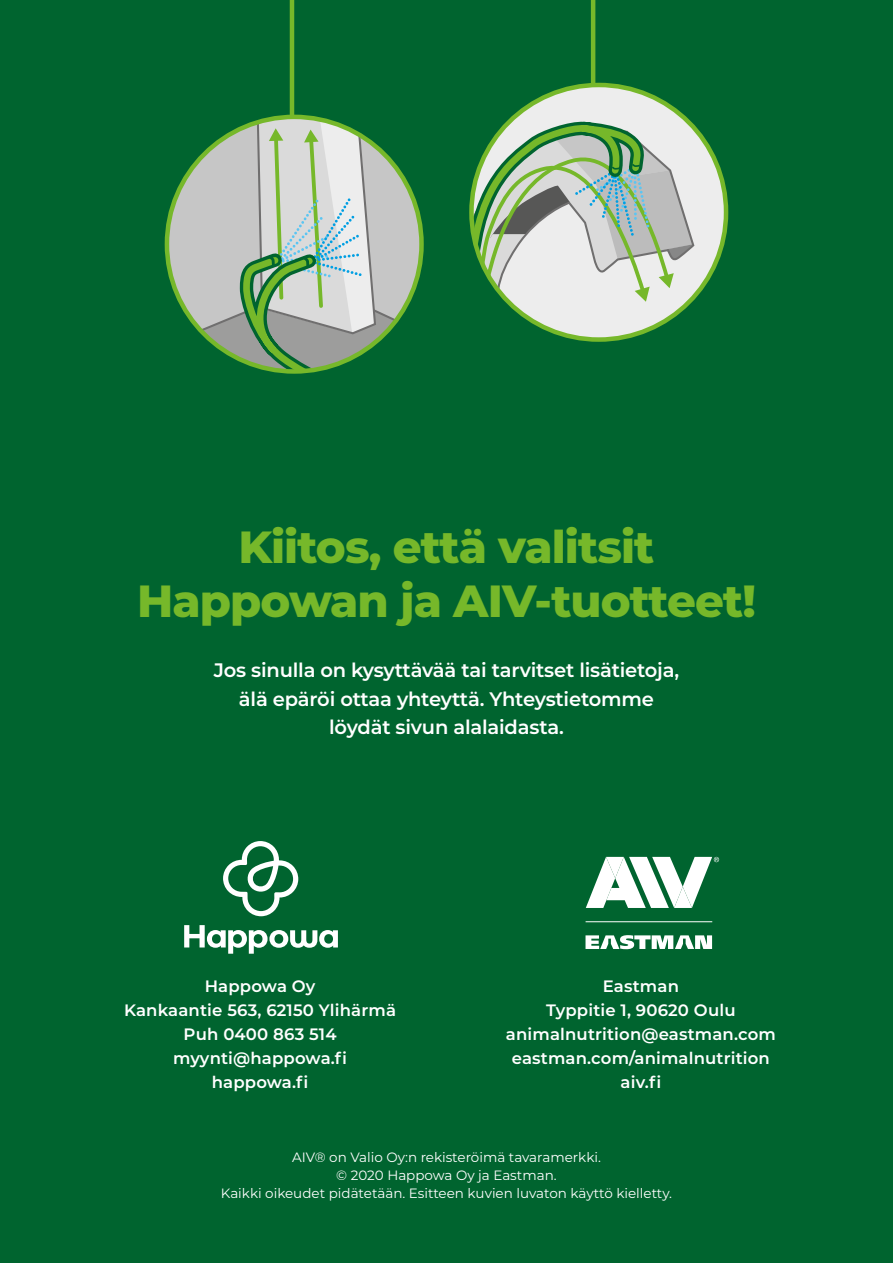
<style>
.page{position:relative;width:893px;height:1263px;background:#00642f}
.page>*{position:absolute;margin:0;border:0;box-sizing:border-box;transform-origin:0 0}
.t1{font:800 45px/54px "Montserrat";letter-spacing:-.02em;color:#76b82a;text-align:center}
.t2{font:600 19.5px/28.5px "Montserrat";letter-spacing:-.01em;color:#fff;text-align:center}
.t3{font:600 16.5px/24px "Montserrat";letter-spacing:.01em;color:#fff;text-align:center}
.t4{font:13.5px/18px "Montserrat";color:#fff;text-align:center}
</style>
<div class="page">
<svg style="left:585px;top:935px;width:127px;height:14px"></svg>
<svg style="left:586px;top:857px;width:133px;height:51px"></svg>
<hr style="left:586px;top:921px;width:126px;height:1px;background:#fff">
<svg style="left:223px;top:841px;width:75px;height:75px"></svg>
<svg style="left:184px;top:925px;width:154px;height:29px"></svg>
<div style="left:471px;top:85px;width:255px;height:255px;background:#ededed;border-radius:50%"></div>
<svg style="left:471px;top:113px;width:222px;height:227px"></svg>
<div style="left:167px;top:117px;width:254px;height:254px;background:#c6c6c6;border-radius:50%"></div>
<svg style="left:197px;top:117px;width:202px;height:256px"></svg>
<hr style="left:290px;top:0;width:4px;height:116px;background:#76b82a">
<hr style="left:591px;top:0;width:4px;height:84px;background:#76b82a">
<h1 class="t1" style="left:137px;top:517px;width:620px">Kiitos, että valitsit<br>Happowan ja AIV-tuotteet!</h1>
<p class="t2" style="left:214px;top:655px;width:467px">Jos sinulla on kysyttävää tai tarvitset lisätietoja, älä epäröi ottaa yhteyttä. Yhteystietomme löydät sivun alalaidasta.</p>
<p class="t3" style="left:124px;top:973px;width:273px">Happowa Oy<br>Kankaantie 563, 62150 Ylihärmä<br>Puh 0400 863 514 myynti@happowa.fi happowa.fi</p>
<p class="t3" style="left:506px;top:973px;width:272px">Eastman<br>Typpitie 1, 90620 Oulu animalnutrition@eastman.com eastman.com/animalnutrition aiv.fi</p>
<p class="t4" style="left:221px;top:1148px;width:453px">AIV® on Valio Oy:n rekisteröimä tavaramerkki.<br>© 2020 Happowa Oy ja Eastman.<br>Kaikki oikeudet pidätetään. Esitteen kuvien luvaton käyttö kielletty.</p>
</div>
